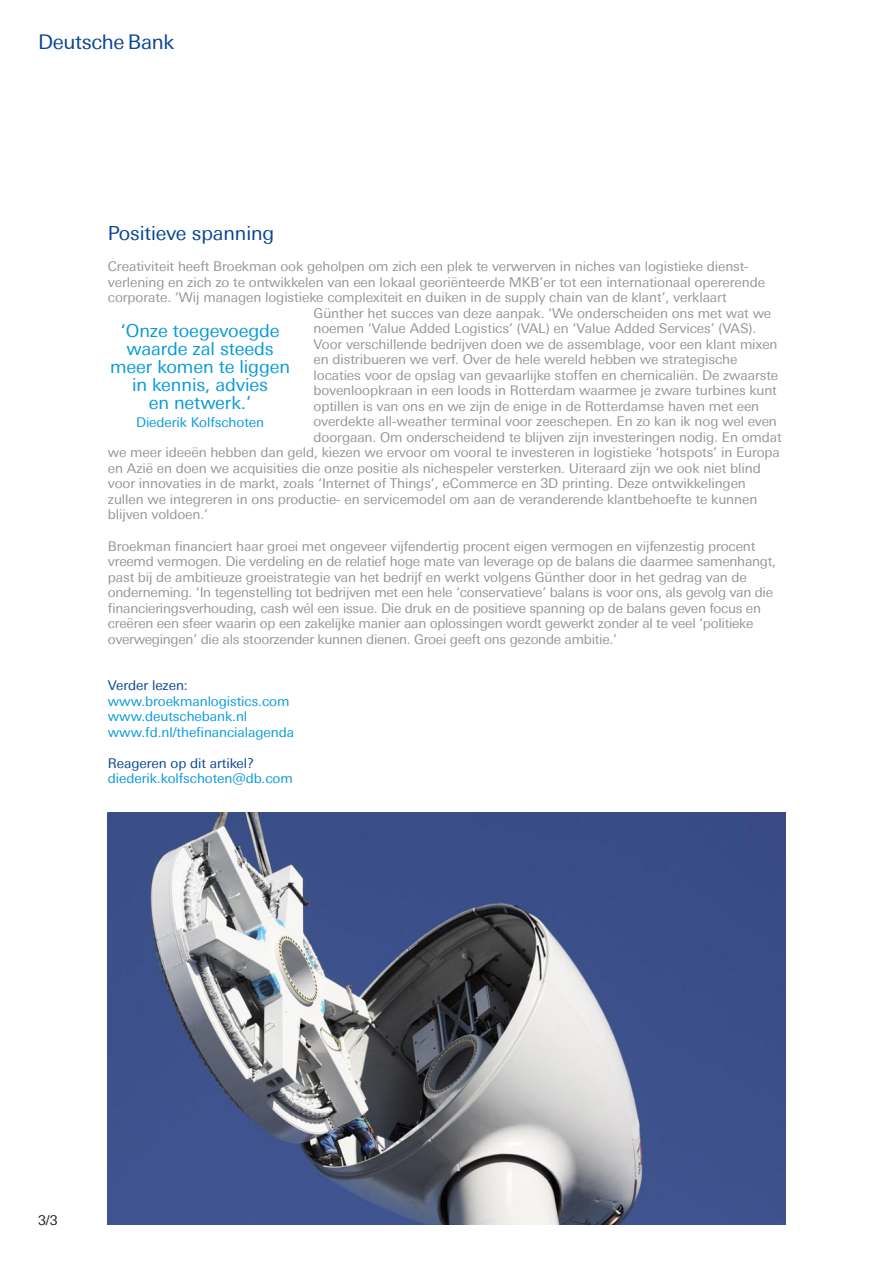
<style>
.page{position:relative;width:893px;height:1263px;background:#fff}
.page>*{position:absolute;margin:0;border:0;box-sizing:border-box;transform-origin:0 0}
.t1{font:20.25px "Univers Deutsche Bank";letter-spacing:-.02em;color:#094594}
.t2{font:19.5px "Univers Deutsche Bank";letter-spacing:-.01em;color:#094594}
.t3{font:18px/18px "Univers Deutsche Bank";letter-spacing:-.01em;color:#069ad9;text-align:center}
.t4{font:13.5px/15.5px "Univers Deutsche Bank";letter-spacing:-.01em;color:#939598}
.t5{font:13.5px/15.6px "Univers Deutsche Bank";letter-spacing:-.01em;color:#069ad9}
.t6{font:13.5px "Univers Deutsche Bank";letter-spacing:-.01em;color:#094594}
.t7{font:13.5px "Univers Deutsche Bank";color:#231f20}
</style>
<div class="page">
<img style="left:108px;top:812px;width:677px;height:413px">
<h1 class="t1" style="left:38px;top:30px;width:138px">Deutsche Bank</h1>
<h2 class="t2" style="left:108px;top:222px;width:168px">Positieve spanning</h2>
<p class="t4" style="left:108px;top:259px;width:642px">Creativiteit heeft Broekman ook geholpen om zich een plek te verwerven in niches van logistieke dienst-</p>
<p class="t4" style="left:108px;top:274px;width:659px">verlening en zich zo te ontwikkelen van een lokaal georiënteerde MKB’er tot een internationaal opererende</p>
<p class="t4" style="left:108px;top:290px;width:620px">corporate. ‘Wij managen logistieke complexiteit en duiken in de supply chain van de klant’, verklaart</p>
<p class="t4" style="left:314px;top:305px;width:459px">Günther het succes van deze aanpak. ‘We onderscheiden ons met wat we</p>
<p class="t4" style="left:314px;top:321px;width:444px">noemen ‘Value Added Logistics’ (VAL) en ‘Value Added Services’ (VAS).</p>
<p class="t4" style="left:314px;top:336px;width:465px">Voor verschillende bedrijven doen we de assemblage, voor een klant mixen</p>
<p class="t4" style="left:314px;top:352px;width:425px">en distribueren we verf. Over de hele wereld hebben we strategische</p>
<p class="t4" style="left:314px;top:367px;width:466px">locaties voor de opslag van gevaarlijke stoffen en chemicaliën. De zwaarste</p>
<p class="t4" style="left:314px;top:383px;width:465px">bovenloopkraan in een loods in Rotterdam waarmee je zware turbines kunt</p>
<p class="t4" style="left:314px;top:398px;width:447px">optillen is van ons en we zijn de enige in de Rotterdamse haven met een</p>
<p class="t4" style="left:314px;top:414px;width:465px">overdekte all-weather terminal voor zeeschepen. En zo kan ik nog wel even</p>
<p class="t4" style="left:314px;top:429px;width:470px">doorgaan. Om onderscheidend te blijven zijn investeringen nodig. En omdat</p>
<p class="t4" style="left:108px;top:445px;width:673px">we meer ideeën hebben dan geld, kiezen we ervoor om vooral te investeren in logistieke ‘hotspots’ in Europa</p>
<p class="t4" style="left:108px;top:460px;width:654px">en Azië en doen we acquisities die onze positie als nichespeler versterken. Uiteraard zijn we ook niet blind</p>
<p class="t4" style="left:108px;top:476px;width:639px">voor innovaties in de markt, zoals ‘Internet of Things’, eCommerce en 3D printing. Deze ontwikkelingen</p>
<p class="t4" style="left:108px;top:491px;width:651px">zullen we integreren in ons productie- en servicemodel om aan de veranderende klantbehoefte te kunnen</p>
<p class="t4" style="left:108px;top:507px;width:102px">blijven voldoen.’</p>
<p class="t4" style="left:108px;top:538px;width:670px">Broekman financiert haar groei met ongeveer vijfendertig procent eigen vermogen en vijfenzestig procent vreemd vermogen. Die verdeling en de relatief hoge mate van leverage op de balans die daarmee samenhangt, past bij de ambitieuze groeistrategie van het bedrijf en werkt volgens Günther door in het gedrag van de onderneming. ‘In tegenstelling tot bedrijven met een hele ‘conservatieve’ balans is voor ons, als gevolg van die financieringsverhouding, cash wél een issue. Die druk en de positieve spanning op de balans geven focus en creëren een sfeer waarin op een zakelijke manier aan oplossingen wordt gewerkt zonder al te veel ‘politieke overwegingen’ die als stoorzender kunnen dienen. Groei geeft ons gezonde ambitie.’</p>
<p class="t6" style="left:108px;top:678px;width:81px">Verder lezen:</p>
<p class="t5" style="left:108px;top:693px;width:188px">www.broekmanlogistics.com www.deutschebank.nl www.fd.nl/thefinancialagenda</p>
<p class="t6" style="left:108px;top:755px;width:148px">Reageren op dit artikel?</p>
<p class="t5" style="left:108px;top:771px;width:186px">diederik.kolfschoten@db.com</p>
<h3 class="t3" style="left:110px;top:321px;width:182px">‘Onze toegevoegde waarde zal steeds meer komen te liggen in kennis, advies<br>en netwerk.’</h3>
<p class="t5" style="left:136px;top:414px;width:130px">Diederik Kolfschoten</p>
<p class="t7" style="left:38px;top:1212px;width:21px">3/3</p>
</div>
